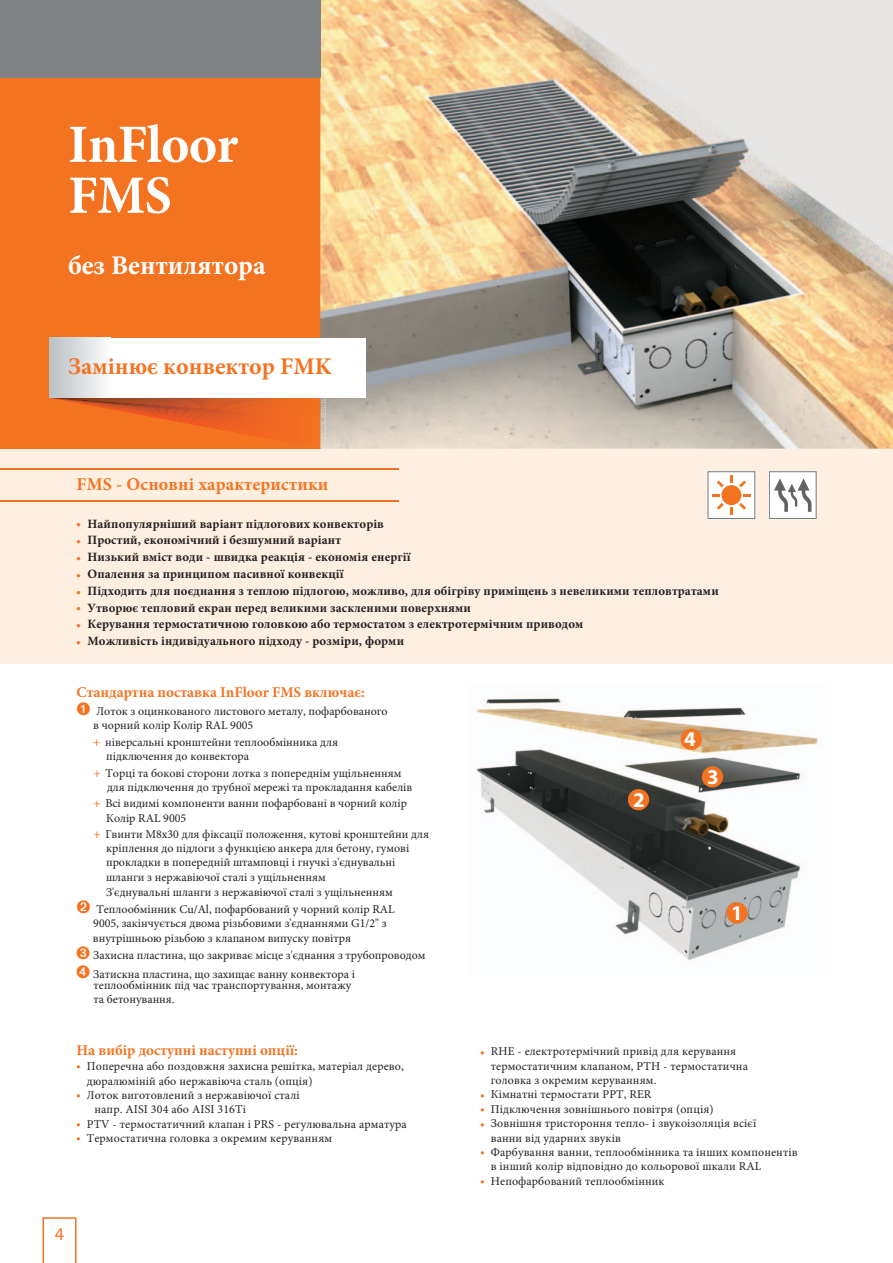
<style>
.page{position:relative;width:893px;height:1263px;background:#fff}
.page>*{position:absolute;margin:0;border:0;box-sizing:border-box;transform-origin:0 0}
.t1{font:700 54px/50.8px "Minion Pro";letter-spacing:-.015em;color:#fff}
.t2{font:700 27px "Minion Pro";color:#fff}
.t3{font:700 24px "Minion Pro";color:#f47321}
.t4{font:700 21px "Myriad Pro";color:#fff}
.t5{font:700 18px "Minion Pro";letter-spacing:.01em;color:#f47321}
.t6{font:18px "Myriad Pro";color:#f47321}
.t7{font:700 15px "Minion Pro";color:#f47321}
.t8{font:700 12.75px "Minion Pro";letter-spacing:.01em;color:#231f20}
.t9{font:12px/14.4px "Minion Pro";color:#231f20}
.s1{font-family:"Myriad Pro";color:#f47321}
.s2{color:#f47321}
.s3{font-family:"Myriad Pro";font-weight:700;color:#f47321}
</style>
<div class="page">
<svg style="left:43px;top:1217px;width:34px;height:46px"></svg>
<div style="left:0;top:447px;width:893px;height:217px;background:#feefe1"></div>
<div style="left:0;top:77px;width:320px;height:372px;background:#f47321"></div>
<img style="left:320px;top:0;width:573px;height:449px">
<div style="left:0;top:0;width:320px;height:77px;background:#808285"></div>
<img style="left:476px;top:698px;width:343px;height:263px">
<div style="left:726px;top:902px;width:22px;height:22px;background:#f47321;border-radius:50%"></div>
<div style="left:628px;top:789px;width:21px;height:21px;background:#f47321;border-radius:50%"></div>
<div style="left:702px;top:766px;width:21px;height:21px;background:#f47321;border-radius:50%"></div>
<div style="left:681px;top:729px;width:21px;height:21px;background:#f47321;border-radius:50%"></div>
<img style="left:137px;top:414px;width:153px;height:6px">
<img style="left:126px;top:412px;width:164px;height:2px">
<img style="left:121px;top:411px;width:169px;height:1px">
<img style="left:110px;top:409px;width:180px;height:2px">
<img style="left:105px;top:408px;width:185px;height:1px">
<img style="left:94px;top:406px;width:196px;height:2px">
<img style="left:88px;top:405px;width:202px;height:1px">
<img style="left:50px;top:397px;width:240px;height:8px">
<img style="left:51px;top:397px;width:239px;height:6px">
<img style="left:52px;top:397px;width:238px;height:5px">
<img style="left:54px;top:397px;width:236px;height:3px">
<svg style="left:290px;top:397px;width:37px;height:45px"></svg>
<img style="left:61px;top:397px;width:242px;height:2px">
<div style="left:49px;top:338px;width:317px;height:59px;background:#fff"></div>
<div style="left:49px;top:338px;width:62px;height:59px;background:linear-gradient(to right,#bac0c4,#fafbfc)"></div>
<hr style="left:0;top:468px;width:398px;height:1px;background:#f47321">
<hr style="left:0;top:501px;width:398px;height:1px;background:#f47321">
<div style="left:708px;top:472px;width:47px;height:46px;background:#fff"></div>
<div style="left:708px;top:471px;width:47px;height:48px;border:1px solid #717d83"></div>
<div style="left:721px;top:485px;width:20px;height:20px;background:#f47321;border-radius:50%"></div>
<svg style="left:730px;top:507px;width:3px;height:7px"></svg>
<svg style="left:730px;top:476px;width:3px;height:7px"></svg>
<svg style="left:717px;top:503px;width:7px;height:7px"></svg>
<svg style="left:739px;top:480px;width:7px;height:7px"></svg>
<svg style="left:712px;top:494px;width:7px;height:2px"></svg>
<svg style="left:744px;top:494px;width:7px;height:2px"></svg>
<svg style="left:717px;top:480px;width:7px;height:7px"></svg>
<svg style="left:739px;top:503px;width:7px;height:7px"></svg>
<div style="left:769px;top:472px;width:47px;height:46px;background:#fff"></div>
<div style="left:769px;top:471px;width:47px;height:48px;border:1px solid #717d83"></div>
<svg style="left:774px;top:478px;width:38px;height:34px"></svg>
<h1 class="t1" style="left:68px;top:119px;width:172px">InFloor<br>FMS</h1>
<h2 class="t2" style="left:68px;top:246px;width:199px">без Вентилятора</h2>
<h3 class="t3" style="left:68px;top:349px;width:265px">Замінює конвектор FMK</h3>
<h3 class="t5" style="left:77px;top:471px;width:253px">FMS - Основні характеристики</h3>
<p class="t8" style="left:77px;top:514px;width:309px"><span class="s1">•</span> Найпопулярніший варіант підлогових конвекторів</p>
<p class="t8" style="left:77px;top:531px;width:266px"><span class="s1">•</span> Простий, економічний і безшумний варіант</p>
<p class="t8" style="left:77px;top:548px;width:335px"><span class="s1">•</span> Низький вміст води - швидка реакція - економія енергії</p>
<p class="t8" style="left:77px;top:565px;width:269px"><span class="s1">•</span> Опалення за принципом пасивної конвекції</p>
<p class="t8" style="left:77px;top:582px;width:644px"><span class="s1">•</span> Підходить для поєднання з теплою підлогою, можливо, для обігріву приміщень з невеликими тепловтратами</p>
<p class="t8" style="left:77px;top:598px;width:396px"><span class="s1">•</span> Утворює тепловий екран перед великими заскленими поверхнями</p>
<p class="t8" style="left:77px;top:615px;width:508px"><span class="s1">•</span> Керування термостатичною головкою або термостатом з електротермічним приводом</p>
<p class="t8" style="left:77px;top:632px;width:329px"><span class="s1">•</span> Можливість індивідуального підходу - розміри, форми</p>
<p class="t7" style="left:77px;top:682px;width:290px">Стандартна поставка InFloor FMS включає:</p>
<p class="t9" style="left:93px;top:705px;width:296px;line-height:13.8px;text-indent:-17px"><span class="s2">➊</span> Лоток з оцинкованого листового металу, пофарбованого в чорний колір Колір RAL 9005</p>
<p class="t9" style="left:106px;top:735px;width:233px;text-indent:-13px"><span class="s1">+</span> ніверсальні кронштейни теплообмінника для підключення до конвектора</p>
<p class="t9" style="left:107px;top:765px;width:307px;text-indent:-14px"><span class="s1">+</span> Торці та бокові сторони лотка з попереднім ущільненням для підключення до трубної мережі та прокладання кабелів</p>
<p class="t9" style="left:106px;top:797px;width:302px;text-indent:-13px"><span class="s1">+</span> Всі видимі компоненти ванни пофарбовані в чорний колір<br>Колір RAL 9005</p>
<p class="t9" style="left:93px;top:827px;width:337px;line-height:13.5px;text-align:center"><span class="s1">+</span> Гвинти M8x30 для фіксації положення, кутові кронштейни для кріплення до підлоги з функцією анкера для бетону, гумові</p>
<p class="t9" style="left:106px;top:855px;width:291px">прокладки в попередній штамповці і гнучкі з'єднувальні шланги з нержавіючої сталі з ущільненням<br>З'єднувальні шланги з нержавіючої сталі з ущільненням</p>
<p class="t9" style="left:93px;top:902px;width:303px;text-indent:-16px"><span class="s2">➋</span> Теплообмінник Cu/Al, пофарбований у чорний колір RAL<br>9005, закінчується двома різьбовими з'єднаннями G1/2" з внутрішньою різьбою з клапаном випуску повітря</p>
<p class="t9" style="left:76px;top:946px;width:351px;line-height:18.8px"><span class="s2">➌</span> Захисна пластина, що закриває місце з'єднання з трубопроводом<br><span class="s2">➍</span> Затискна пластина, що захищає ванну конвектора і</p>
<p class="t9" style="left:94px;top:978px;width:259px">теплообмінник під час транспортування, монтажу та бетонування.</p>
<p class="t7" style="left:77px;top:1039px;width:223px">На вибір доступні наступні опції:</p>
<p class="t9" style="left:87px;top:1059px;width:319px;text-indent:-10px"><span class="s3">•</span> Поперечна або поздовжня захисна решітка, матеріал дерево, дюралюміній або нержавіюча сталь (опція)</p>
<p class="t9" style="left:94px;top:1088px;width:207px;text-indent:-18px"><span class="s3">•</span> Лоток виготовлений з нержавіючої сталі напр. AISI 304 або AISI 316Ti</p>
<p class="t9" style="left:77px;top:1117px;width:332px"><span class="s3">•</span> PTV - термостатичний клапан і PRS - регулювальна арматура</p>
<p class="t9" style="left:77px;top:1131px;width:257px"><span class="s3">•</span> Термостатична головка з окремим керуванням</p>
<h3 class="t4" style="left:684px;top:725px;width:13px">4</h3>
<h3 class="t4" style="left:707px;top:763px;width:13px">3</h3>
<h3 class="t4" style="left:633px;top:786px;width:13px">2</h3>
<h3 class="t4" style="left:731px;top:899px;width:13px">1</h3>
<p class="t9" style="left:491px;top:1044px;width:259px;text-indent:-10px"><span class="s3">•</span> RHE - електротермічний привід для керування термостатичним клапаном, PTH - термостатична головка з окремим керуванням.</p>
<p class="t9" style="left:480px;top:1087px;width:172px"><span class="s3">•</span> Кімнатні термостати PPT, RER</p>
<p class="t9" style="left:480px;top:1102px;width:235px"><span class="s3">•</span> Підключення зовнішнього повітря (опція)</p>
<p class="t9" style="left:491px;top:1116px;width:267px;text-indent:-10px"><span class="s3">•</span> Зовнішня тристороння тепло- і звукоізоляція всієї ванни від ударних звуків</p>
<p class="t9" style="left:491px;top:1145px;width:308px;text-indent:-10px"><span class="s3">•</span> Фарбування ванни, теплообмінника та інших компонентів в інший колір відповідно до кольорової шкали RAL</p>
<p class="t9" style="left:480px;top:1174px;width:186px"><span class="s3">•</span> Непофарбований теплообмінник</p>
<h3 class="t6" style="left:55px;top:1223px;width:11px">4</h3>
</div>
